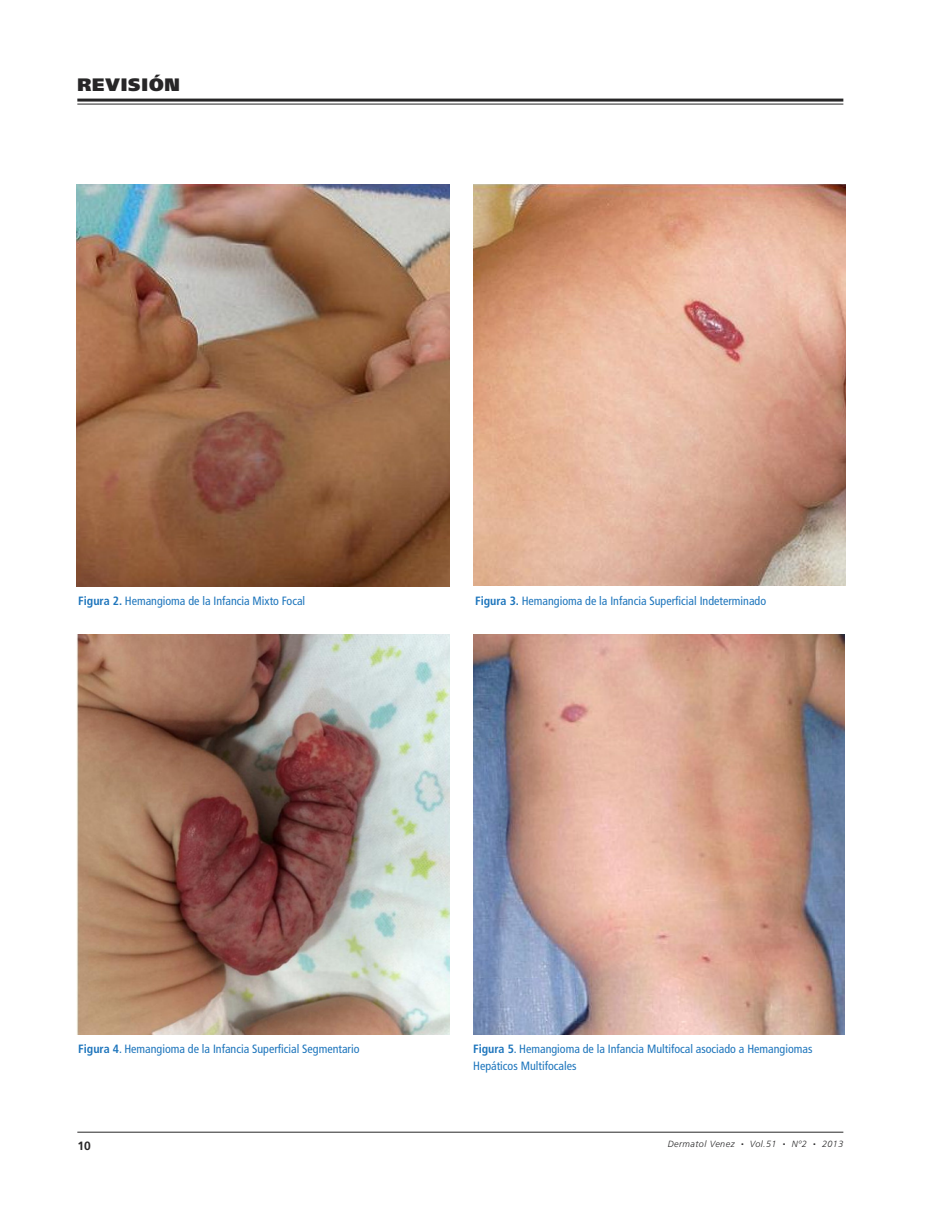
<style>
.page{position:relative;width:942px;height:1218px;background:#fff}
.page>*{position:absolute;margin:0;border:0;box-sizing:border-box;transform-origin:0 0}
.t1{font:900 18px "Frutiger";letter-spacing:.05em;color:#272627}
.t2{font:condensed 12px/16.2px "Frutiger";color:#1d75bc}
.t3{font:700 12px "Frutiger";color:#272627}
.t4{font:italic 300 9px "Frutiger";letter-spacing:.05em;color:#272627}
.s1{font-weight:700}
.s2{font-size:5.25px}
</style>
<div class="page">
<hr style="left:77px;top:1131px;width:766px;height:1px;background:#272627">
<hr style="left:77px;top:99px;width:766px;height:3px;background:#272627">
<hr style="left:77px;top:104px;width:766px;height:1px;background:#272627">
<img style="left:77px;top:185px;width:372px;height:401px">
<img style="left:473px;top:185px;width:372px;height:401px">
<img style="left:77px;top:634px;width:372px;height:400px">
<img style="left:473px;top:634px;width:371px;height:400px">
<h1 class="t1" style="left:77px;top:77px;width:104px">REVISIÓN</h1>
<p class="t2" style="left:78px;top:594px;width:228px"><span class="s1">Figura 2.</span> Hemangioma de la Infancia Mixto Focal</p>
<p class="t2" style="left:475px;top:594px;width:292px"><span class="s1">Figura 3.</span> Hemangioma de la Infancia Superficial Indeterminado</p>
<p class="t2" style="left:78px;top:1042px;width:283px"><span class="s1">Figura 4</span>. Hemangioma de la Infancia Superficial Segmentario</p>
<p class="t2" style="left:473px;top:1042px;width:341px"><span class="s1">Figura 5</span>. Hemangioma de la Infancia Multifocal asociado a Hemangiomas<br>Hepáticos Multifocales</p>
<p class="t3" style="left:77px;top:1140px;width:15px">10</p>
<p class="t4" style="left:667px;top:1140px;width:177px">Dermatol Venez <span class="s2">•</span> Vol.51 <span class="s2">•</span> Nº2 <span class="s2">•</span> 2013</p>
</div>
